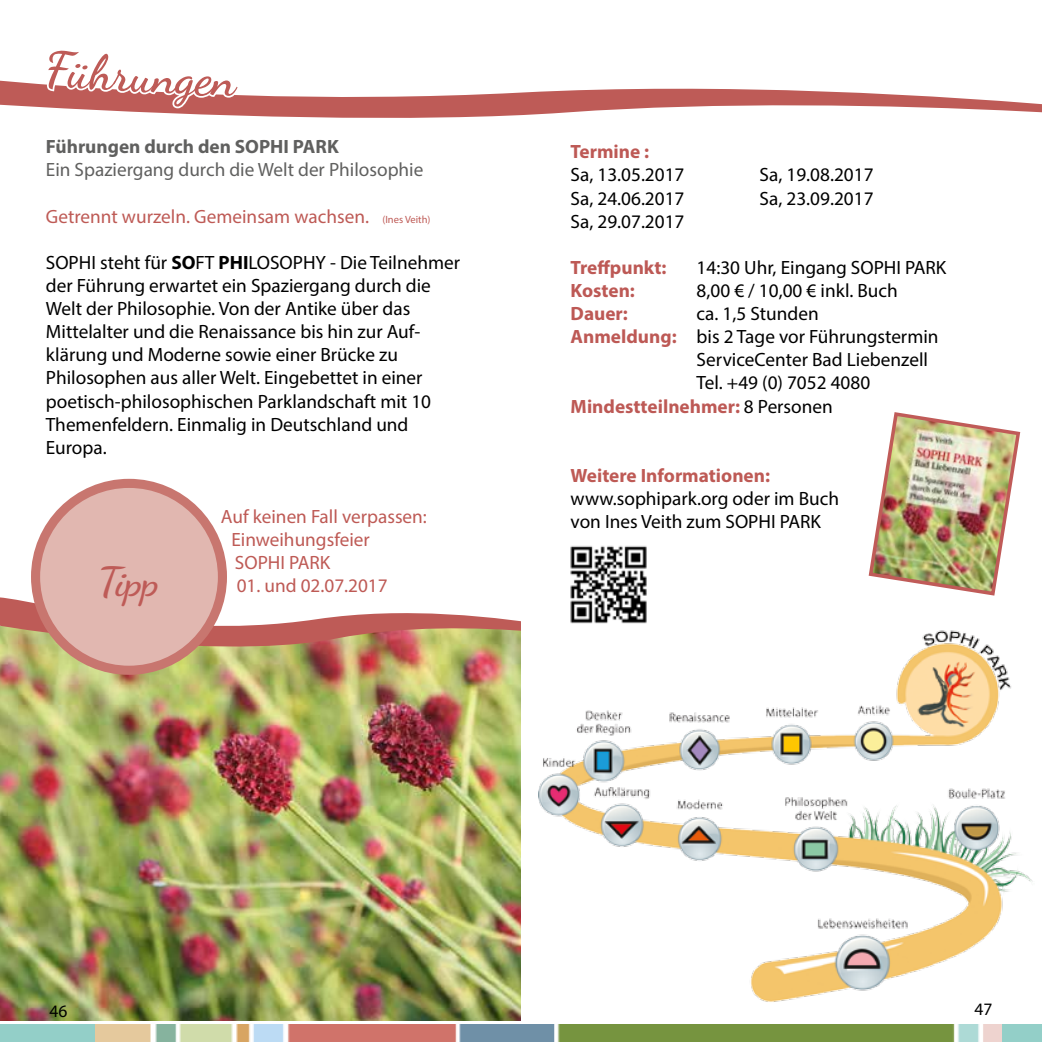
<style>
.page{position:relative;width:1042px;height:1042px;background:#fff}
.page>*{position:absolute;margin:0;border:0;box-sizing:border-box;transform-origin:0 0}
.t1{font:700 49px "Dancing Script";color:#be5b57}
.t2{font:700 40.25px "Dancing Script";color:#be5b57}
.t3{font:19.25px/23.1px "Myriad Pro";color:#000}
.t4{font:19.25px/23.1px "Myriad Pro";color:#be5a55}
.t5{font:700 19.25px "Myriad Pro";color:#bd5955}
.t6{font:19.25px "Myriad Pro";color:#60605f}
.t7{font:700 19.25px "Myriad Pro";color:#60605f}
.t8{font:700 19.25px "Myriad Pro";color:#be5a55}
.t9{font:17.5px "Myriad Pro";color:#000}
.t10{font:10.5px "Myriad Pro";color:#be5a55}
.s1{font-weight:700}
.s2{font-weight:700;color:#bd5955}
.s3{font-weight:400;color:#000}
</style>
<div class="page">
<img style="left:570px;top:545px;width:77px;height:79px">
<svg style="left:0;top:80px;width:1042px;height:38px"></svg>
<img style="left:539px;top:630px;width:494px;height:372px">
<img style="left:0;top:664px;width:521px;height:356px">
<img style="left:0;top:589px;width:521px;height:75px">
<div style="left:36px;top:483px;width:186px;height:187px;background:#e1b7b0;border-radius:50%"></div>
<div style="left:31px;top:479px;width:196px;height:196px;border:9px solid #c8766f;border-radius:50%"></div>
<img style="left:868px;top:412px;width:153px;height:184px">
<div style="left:0;top:1024px;width:1042px;height:18px;background:#93cfc8"></div>
<img style="left:96px;top:1024px;width:905px;height:18px">
<svg style="left:44px;top:80px;width:198px;height:38px"></svg>
<h1 class="t1" style="left:115px;top:43px;width:84px;rotate:3deg">rung</h1>
<p class="t7" style="left:46px;top:134px;width:294px">Führungen durch den SOPHI PARK</p>
<p class="t6" style="left:46px;top:158px;width:379px">Ein Spaziergang durch die Welt der Philosophie</p>
<p class="t4" style="left:46px;top:204px;width:325px">Getrennt wurzeln. Gemeinsam wachsen.</p>
<p class="t10" style="left:382px;top:213px;width:50px">(Ines Veith)</p>
<p class="t3" style="left:46px;top:251px;width:416px">SOPHI steht für <span class="s1">SO</span>FT <span class="s1">PHI</span>LOSOPHY - Die Teilnehmer der Führung erwartet ein Spaziergang durch die Welt der Philosophie. Von der Antike über das Mittelalter und die Renaissance bis hin zur Auf&shy;klärung und Moderne sowie einer Brücke zu Philosophen aus aller Welt. Eingebettet in einer poetisch-philosophischen Parklandschaft mit 10<br>Themenfeldern. Einmalig in Deutschland und Europa.</p>
<h2 class="t2" style="left:98px;top:557px;width:62px">Tipp</h2>
<p class="t4" style="left:231px;top:505px;width:197px;text-indent:-10px">Auf keinen Fall verpassen:<br>Einweihungsfeier<br>SOPHI PARK</p>
<p class="t4" style="left:237px;top:574px;width:153px">01. und 02.07.2017</p>
<p class="t5" style="left:570px;top:139px;width:80px">Termine :</p>
<p class="t3" style="left:570px;top:163px;width:115px">Sa, 13.05.2017</p>
<p class="t3" style="left:759px;top:163px;width:115px">Sa, 19.08.2017</p>
<p class="t3" style="left:570px;top:186px;width:115px">Sa, 24.06.2017</p>
<p class="t3" style="left:759px;top:186px;width:115px">Sa, 23.09.2017</p>
<p class="t3" style="left:570px;top:209px;width:115px">Sa, 29.07.2017</p>
<p class="t5" style="left:570px;top:255px;width:97px">Treffpunkt:</p>
<p class="t3" style="left:696px;top:255px;width:251px">14:30 Uhr, Eingang SOPHI PARK</p>
<p class="t5" style="left:570px;top:278px;width:66px">Kosten:</p>
<p class="t3" style="left:696px;top:279px;width:203px">8,00 € / 10,00 € inkl. Buch</p>
<p class="t5" style="left:570px;top:301px;width:59px">Dauer:</p>
<p class="t3" style="left:696px;top:302px;width:124px">ca. 1,5 Stunden</p>
<p class="t3" style="left:570px;top:325px;width:369px"><span class="s2">Anmeldung:</span> bis 2 Tage vor Führungstermin</p>
<p class="t3" style="left:696px;top:348px;width:233px">ServiceCenter Bad Liebenzell</p>
<p class="t3" style="left:696px;top:371px;width:175px">Tel. +49 (0) 7052 4080</p>
<p class="t5" style="left:570px;top:393px;width:264px">Mindestteilnehmer: <span class="s3">8 Personen</span></p>
<p class="t8" style="left:570px;top:463px;width:201px">Weitere Informationen:</p>
<p class="t3" style="left:570px;top:486px;width:270px">www.sophipark.org oder im Buch von Ines Veith zum SOPHI PARK</p>
<p class="t9" style="left:50px;top:1000px;width:19px">46</p>
<p class="t9" style="left:974px;top:999px;width:19px">47</p>
</div>
